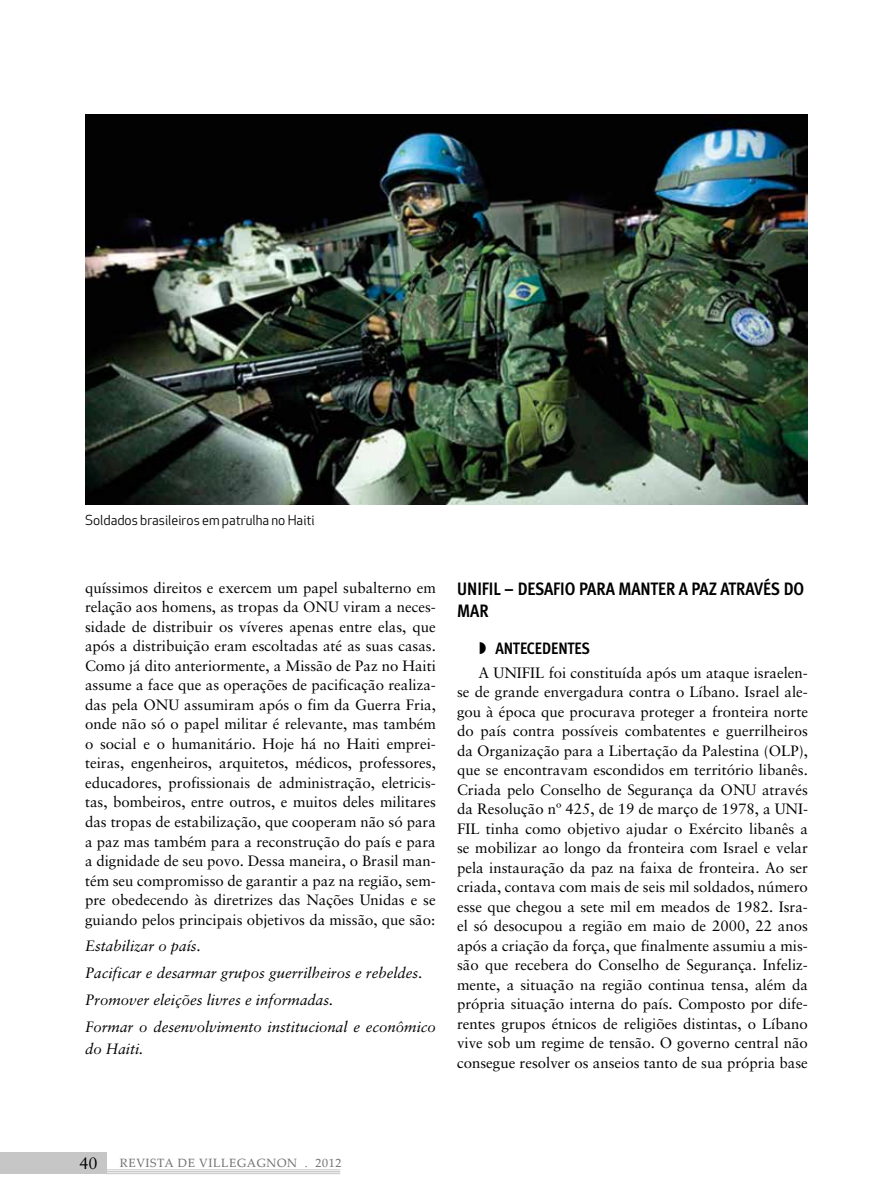
<style>
.page{position:relative;width:893px;height:1191px;background:#fff}
.page>*{position:absolute;margin:0;border:0;box-sizing:border-box;transform-origin:0 0}
.t1{font:700 18px/21.6px "Meta Cond";color:#000}
.t2{font:700 16.5px "Meta Cond";color:#000}
.t3{font:16.5px "Sabon";color:#000}
.t4{font:15px/19.5px "Sabon";color:#000;text-align:justify}
.t5{font:italic 15px/26.7px "Sabon";color:#000}
.t6{font:13.5px "Apex New";color:#000}
.t7{font:12px "Palatino Linotype";letter-spacing:.05em;color:#706f6f}
</style>
<div class="page">
<div style="left:0;top:1152px;width:106px;height:22px;background:#c6c6c6"></div>
<hr style="left:106px;top:1169px;width:234px;height:1px;background:#c6c6c6">
<hr style="left:106px;top:1171px;width:234px;height:1px;background:#c6c6c6">
<hr style="left:106px;top:1173px;width:234px;height:1px;background:#c6c6c6">
<img style="left:85px;top:115px;width:723px;height:389px">
<p class="t6" style="left:85px;top:512px;width:231px">Soldados brasileiros em patrulha no Haiti</p>
<p class="t4" style="left:85px;top:578px;width:352px">quíssimos direitos e exercem um papel subalterno em relação aos homens, as tropas da ONU viram a neces&shy;sidade de distribuir os víveres apenas entre elas, que após a distribuição eram escoltadas até as suas casas.<br>Como já dito anteriormente, a Missão de Paz no Haiti assume a face que as operações de pacificação realiza&shy;das pela ONU assumiram após o fim da Guerra Fria, onde não só o papel militar é relevante, mas também o social e o humanitário. Hoje há no Haiti emprei&shy;teiras, engenheiros, arquitetos, médicos, professores, educadores, profissionais de administração, eletricis&shy;tas, bombeiros, entre outros, e muitos deles militares das tropas de estabilização, que cooperam não só para a paz mas também para a reconstrução do país e para a dignidade de seu povo. Dessa maneira, o Brasil man&shy;tém seu compromisso de garantir a paz na região, sem&shy;pre obedecendo às diretrizes das Nações Unidas e se guiando pelos principais objetivos da missão, que são:</p>
<p class="t5" style="left:85px;top:932px;width:352px">Estabilizar o país.<br>Pacificar e desarmar grupos guerrilheiros e rebeldes.<br>Promover eleições livres e informadas.<br>Formar o desenvolvimento institucional e econômico</p>
<p class="t5" style="left:85px;top:1035px;width:60px">do Haiti.</p>
<p class="t1" style="left:457px;top:578px;width:349px">UNIFIL – DESAFIO PARA MANTER A PAZ ATRAVÉS DO<br>MAR</p>
<p class="t2" style="left:495px;top:638px;width:49px">ANTECEDENTE</p>
<p class="t2" style="left:581px;top:638px;width:10px">S</p>
<p class="t4" style="left:457px;top:662px;width:352px;text-indent:21px">A UNIFIL foi constituída após um ataque israelen&shy;se de grande envergadura contra o Líbano. Israel ale&shy;gou à época que procurava proteger a fronteira norte do país contra possíveis combatentes e guerrilheiros da Organização para a Libertação da Palestina (OLP), que se encontravam escondidos em território libanês.<br>Criada pelo Conselho de Segurança da ONU através da Resolução nº 425, de 19 de março de 1978, a UNI-FIL tinha como objetivo ajudar o Exército libanês a se mobilizar ao longo da fronteira com Israel e velar pela instauração da paz na faixa de fronteira. Ao ser criada, contava com mais de seis mil soldados, número esse que chegou a sete mil em meados de 1982. Isra&shy;el só desocupou a região em maio de 2000, 22 anos após a criação da força, que finalmente assumiu a mis&shy;são que recebera do Conselho de Segurança. Infeliz&shy;mente, a situação na região continua tensa, além da própria situação interna do país. Composto por dife&shy;rentes grupos étnicos de religiões distintas, o Líbano vive sob um regime de tensão. O governo central não consegue resolver os anseios tanto de sua própria base</p>
<p class="t3" style="left:79px;top:1153px;width:20px">40</p>
<p class="t7" style="left:120px;top:1154px;width:223px">REVISTA DE VILLEGAGNON . 2012</p>
</div>
